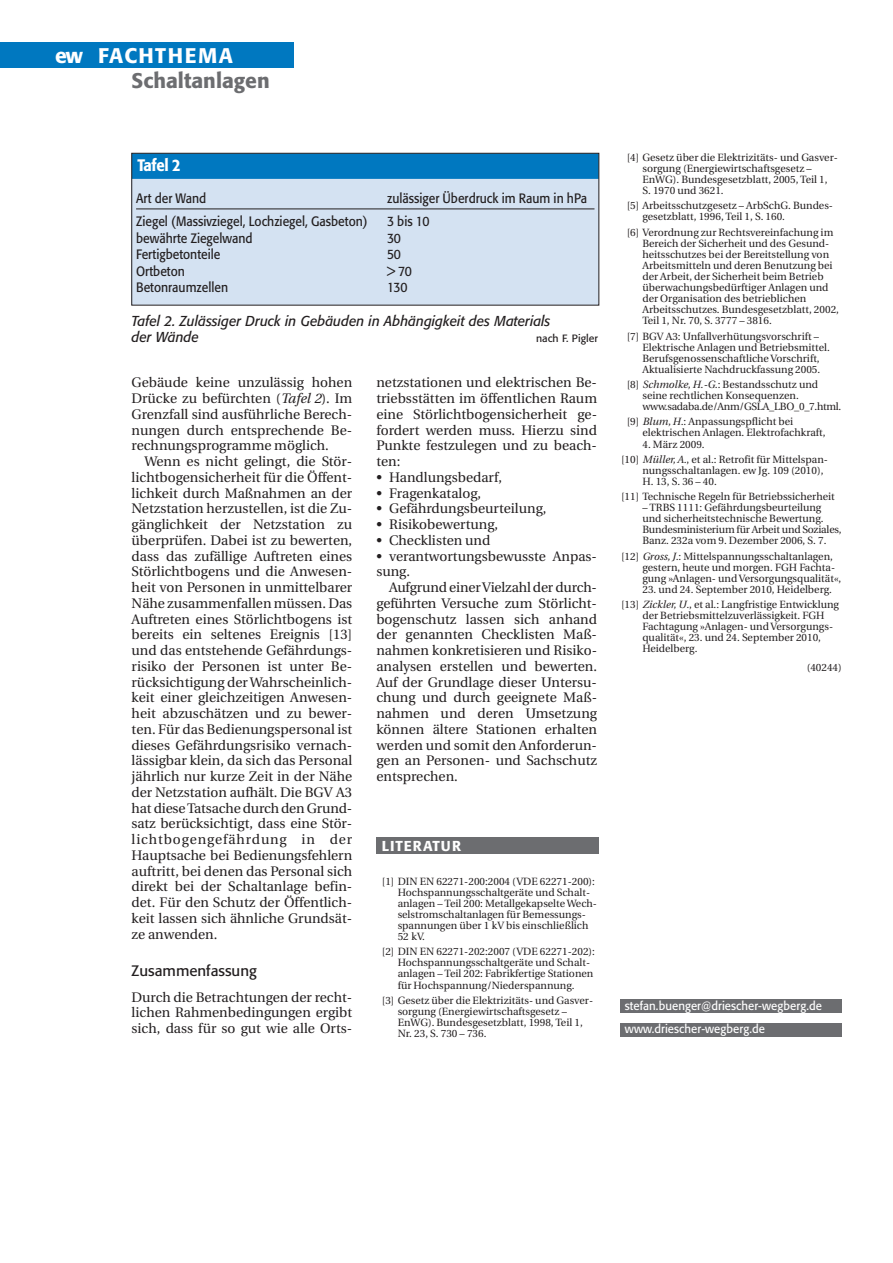
<style>
.page{position:relative;width:893px;height:1263px;background:#fff}
.page>*{position:absolute;margin:0;border:0;box-sizing:border-box;transform-origin:0 0}
.t1{font:500 21px "Formata";color:#6c6d70}
.t2{font:500 21px "Formata";letter-spacing:.07em;color:#fff}
.t3{font:500 16.5px "Formata";letter-spacing:-.025em;color:#fff;scale:.9 1}
.t4{font:15px "Formata";color:#231f20}
.t5{font:italic 14.25px/15.8px "Formata";color:#231f20;scale:.95 1}
.t6{font:500 14.25px "Formata";letter-spacing:.07em;color:#fff}
.t7{font:13.8px/15.8px "Utopia";color:#231f20;text-align:justify}
.t8{font:13.5px "Formata";color:#231f20;scale:.9 1}
.t9{font:12px/23.4px "Formata";letter-spacing:.005em;color:#fff;scale:.95 1}
.t10{font:10.5px/11.1px "Utopia";color:#231f20}
.t11{font:10.5px "Formata";color:#231f20}
.s1{font-style:italic}
</style>
<div class="page">
<div style="left:0;top:43px;width:293px;height:25px;background:#0078c0"></div>
<div style="left:621px;top:1000px;width:221px;height:13px;background:#6c6d70"></div>
<div style="left:621px;top:1023px;width:221px;height:13px;background:#6c6d70"></div>
<div style="left:132px;top:153px;width:467px;height:152px;background:#d4e2f2"></div>
<div style="left:132px;top:153px;width:467px;height:26px;background:#0078c0"></div>
<hr style="left:136px;top:209px;width:458px;height:1px;background:#231f20">
<div style="left:132px;top:153px;width:467px;height:152px;border:1px solid #231f20"></div>
<div style="left:376px;top:837px;width:222px;height:17px;background:#6c6d70"></div>
<h1 class="t2" style="left:55px;top:46px;width:179px">ew FACHTHEMA</h1>
<h1 class="t1" style="left:132px;top:72px;width:140px">Schaltanlagen</h1>
<h2 class="t3" style="left:137px;top:158px;width:50px">Tafel 2</h2>
<p class="t8" style="left:136px;top:192px;width:79px">Art der Wand</p>
<p class="t8" style="left:387px;top:192px;width:224px">zulässiger Überdruck im Raum in hPa</p>
<p class="t8" style="left:136px;top:216px;width:259px">Ziegel (Massivziegel, Lochziegel, Gasbeton)</p>
<p class="t8" style="left:387px;top:216px;width:49px">3 bis 10</p>
<p class="t8" style="left:136px;top:232px;width:131px">bewährte Ziegelwand</p>
<p class="t8" style="left:387px;top:232px;width:17px">30</p>
<p class="t8" style="left:136px;top:249px;width:95px">Fertigbetonteile</p>
<p class="t8" style="left:387px;top:249px;width:17px">50</p>
<p class="t8" style="left:136px;top:265px;width:56px">Ortbeton</p>
<p class="t8" style="left:387px;top:265px;width:29px">&gt; 70</p>
<p class="t8" style="left:136px;top:282px;width:104px">Betonraumzellen</p>
<p class="t8" style="left:387px;top:282px;width:24px">130</p>
<h3 class="t5" style="left:132px;top:314px;width:442px">Tafel 2. Zulässiger Druck in Gebäuden in Abhängigkeit des Materials der Wände</h3>
<p class="t11" style="left:536px;top:333px;width:63px">nach F. Pigler</p>
<h3 class="t7" style="left:132px;top:376px;width:222px">Gebäude keine unzulässig hohen Drücke zu befürchten (<span class="s1">Tafel 2</span>). Im Grenzfall sind ausführliche Berech&shy;nungen durch entsprechende Be&shy;rechnungsprogramme möglich.</h3>
<p class="t7" style="left:132px;top:455px;width:222px;text-indent:13px">Wenn es nicht gelingt, die Stör&shy;lichtbogensicherheit für die Öffent&shy;lichkeit durch Maßnahmen an der Netzstation herzustellen, ist die Zu&shy;gänglichkeit der Netzstation zu überprüfen. Dabei ist zu bewerten, dass das zufällige Auftreten eines Störlichtbogens und die Anwesen&shy;heit von Personen in unmittelbarer Nähe zusammenfallen müssen. Das Auftreten eines Störlichtbogens ist bereits ein seltenes Ereignis [13] und das entstehende Gefährdungs&shy;risiko der Personen ist unter Be&shy;rücksichtigung der Wahrscheinlich&shy;keit einer gleichzeitigen Anwesen&shy;heit abzuschätzen und zu bewer&shy;ten. Für das Bedienungspersonal ist dieses Gefährdungsrisiko vernach&shy;lässigbar klein, da sich das Personal jährlich nur kurze Zeit in der Nähe der Netzstation aufhält. Die BGV A3 hat diese Tatsache durch den Grund&shy;satz berücksichtigt, dass eine Stör&shy;lichtbogengefährdung in der Hauptsache bei Bedienungsfehlern auftritt, bei denen das Personal sich direkt bei der Schaltanlage befin&shy;det. Für den Schutz der Öffentlich&shy;keit lassen sich ähnliche Grundsät&shy;ze anwenden.</p>
<h3 class="t4" style="left:132px;top:964px;width:127px">Zusammenfassung</h3>
<h3 class="t7" style="left:132px;top:990px;width:222px">Durch die Betrachtungen der recht&shy;lichen Rahmenbedingungen ergibt sich, dass für so gut wie alle Orts-</h3>
<h3 class="t7" style="left:376px;top:376px;width:222px">netzstationen und elektrischen Be&shy;triebsstätten im öffentlichen Raum eine Störlichtbogensicherheit ge&shy;fordert werden muss. Hierzu sind Punkte festzulegen und zu beach&shy;ten:</h3>
<h3 class="t7" style="left:376px;top:470px;width:127px">• Handlungsbedarf,</h3>
<h3 class="t7" style="left:376px;top:486px;width:106px">• Fragenkatalog,</h3>
<h3 class="t7" style="left:376px;top:502px;width:172px">• Gefährdungsbeurteilung,</h3>
<h3 class="t7" style="left:376px;top:518px;width:123px">• Risikobewertung,</h3>
<h3 class="t7" style="left:376px;top:533px;width:115px">• Checklisten und</h3>
<h3 class="t7" style="left:376px;top:549px;width:222px">• verantwortungsbewusste Anpas&shy;sung.</h3>
<p class="t7" style="left:376px;top:581px;width:222px;text-indent:13px">Aufgrund einer Vielzahl der durch&shy;geführten Versuche zum Störlicht&shy;bogenschutz lassen sich anhand der genannten Checklisten Maß&shy;nahmen konkretisieren und Risiko&shy;analysen erstellen und bewerten.<br>Auf der Grundlage dieser Untersu&shy;chung und durch geeignete Maß&shy;nahmen und deren Umsetzung können ältere Stationen erhalten werden und somit den Anforderun&shy;gen an Personen- und Sachschutz entsprechen.</p>
<h3 class="t6" style="left:382px;top:839px;width:81px">LITERATUR</h3>
<p class="t10" style="left:398px;top:877px;width:201px;text-indent:-16px">[1] DIN EN 62271-200:2004 (VDE 62271-200):<br>Hochspannungsschaltgeräte und Schalt&shy;anlagen – Teil 200: Metallgekapselte Wech&shy;selstromschaltanlagen für Bemessungs&shy;spannungen über 1 kV bis einschließlich 52 kV.</p>
<p class="t10" style="left:398px;top:947px;width:199px;text-indent:-16px">[2] DIN EN 62271-202:2007 (VDE 62271-202):<br>Hochspannungsschaltgeräte und Schalt&shy;anlagen – Teil 202: Fabrikfertige Stationen für Hochspannung/Niederspannung.</p>
<p class="t10" style="left:398px;top:996px;width:197px;text-indent:-16px">[3] Gesetz über die Elektrizitäts- und Gasver&shy;sorgung (Energiewirtschaftsgesetz – EnWG). Bundesgesetzblatt, 1998, Teil 1, Nr. 23, S. 730 – 736.</p>
<p class="t10" style="left:642px;top:153px;width:197px;text-indent:-16px">[4] Gesetz über die Elektrizitäts- und Gasver&shy;sorgung (Energiewirtschaftsgesetz – EnWG). Bundesgesetzblatt, 2005, Teil 1, S. 1970 und 3621.</p>
<p class="t10" style="left:642px;top:201px;width:192px;text-indent:-16px">[5] Arbeitsschutzgesetz – ArbSchG. Bundes&shy;gesetzblatt, 1996, Teil 1, S. 160.</p>
<p class="t10" style="left:642px;top:228px;width:198px;text-indent:-16px">[6] Verordnung zur Rechtsvereinfachung im Bereich der Sicherheit und des Gesund&shy;heitsschutzes bei der Bereitstellung von Arbeitsmitteln und deren Benutzung bei der Arbeit, der Sicherheit beim Betrieb überwachungsbedürftiger Anlagen und der Organisation des betrieblichen Arbeitsschutzes. Bundesgesetzblatt, 2002, Teil 1, Nr. 70, S. 3777 – 3816.</p>
<p class="t10" style="left:642px;top:331px;width:189px;text-indent:-16px">[7] BGV A3: Unfallverhütungsvorschrift – Elektrische Anlagen und Betriebsmittel.<br>Berufsgenossenschaftliche Vorschrift, Aktualisierte Nachdruckfassung 2005.</p>
<p class="t10" style="left:642px;top:380px;width:200px;text-indent:-16px">[8] <span class="s1">Schmolke, H.-G.</span>: Bestandsschutz und seine rechtlichen Konsequenzen. www.sadaba.de/Anm/GSLA_LBO_0_7.html.</p>
<p class="t10" style="left:642px;top:417px;width:185px;text-indent:-16px">[9] <span class="s1">Blum, H.</span>: Anpassungspflicht bei elektrischen Anlagen. Elektrofachkraft,</p>
<p class="t10" style="left:621px;top:437px;width:208px;line-height:15.3px;text-indent:21px">4. März 2009.<br>[10] <span class="s1">Müller, A.</span>, et al.: Retrofit für Mittelspan-</p>
<p class="t10" style="left:642px;top:466px;width:183px">nungsschaltanlagen. ew Jg. 109 (2010),<br>H. 13, S. 36 – 40.</p>
<p class="t10" style="left:621px;top:492px;width:215px">[11] Technische Regeln für Betriebssicherheit</p>
<p class="t10" style="left:642px;top:503px;width:201px">– TRBS 1111: Gefährdungsbeurteilung und sicherheitstechnische Bewertung.<br>Bundesministerium für Arbeit und Soziales, Banz. 232a vom 9. Dezember 2006, S. 7.</p>
<p class="t10" style="left:642px;top:552px;width:200px;text-indent:-21px">[12] <span class="s1">Gross, J.</span>: Mittelspannungsschaltanlagen, gestern, heute und morgen. FGH Fachta&shy;gung »Anlagen- und Versorgungsqualität«,</p>
<p class="t10" style="left:621px;top:583px;width:219px;line-height:15.3px;text-indent:21px">23. und 24. September 2010, Heidelberg. [13] <span class="s1">Zickler, U.</span>, et al.: Langfristige Entwicklung</p>
<p class="t10" style="left:642px;top:611px;width:192px">der Betriebsmittelzuverlässigkeit. FGH Fachtagung »Anlagen- und Versorgungs&shy;qualität«, 23. und 24. September 2010, Heidelberg.</p>
<p class="t10" style="left:807px;top:663px;width:37px">(40244)</p>
<p class="t9" style="left:625px;top:995px;width:209px">stefan.buenger@driescher-wegberg.de www.driescher-wegberg.de</p>
</div>
